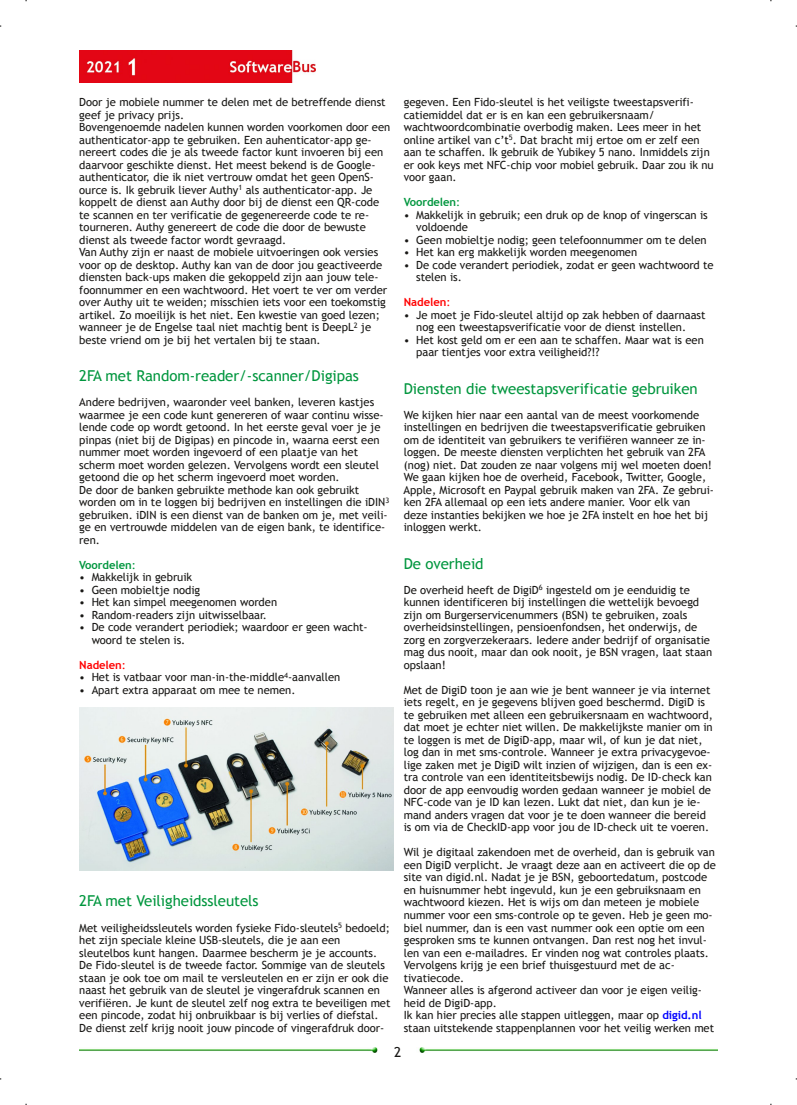
<style>
.page{position:relative;width:797px;height:1105px;background:#fff}
.page>*{position:absolute;margin:0;border:0;box-sizing:border-box;transform-origin:0 0}
.t1{font:15px "Trebuchet MS";letter-spacing:-.005em;color:#00963e}
.t2{font:13.75px "Trebuchet MS";color:#181715}
.t3{font:11.25px/12.5px "Trebuchet MS";letter-spacing:-.005em;color:#181715}
.t4{font:700 11.25px "Trebuchet MS";letter-spacing:-.005em;color:#00963e}
.t5{font:700 11.25px "Trebuchet MS";letter-spacing:-.005em;color:#f00}
.s1{font-weight:400}
.s2{font-weight:700;color:#00f}
</style>
<div class="page">
<img style="left:79px;top:51px;width:237px;height:32px">
<img style="left:79px;top:1047px;width:299px;height:5px">
<img style="left:419px;top:1047px;width:298px;height:5px">
<img style="left:79px;top:707px;width:314px;height:163px">
<p class="t3" style="left:79px;top:96px;width:312px">Door je mobiele nummer te delen met de betreffende dienst geef je privacy prijs.<br>Bovengenoemde nadelen kunnen worden voorkomen door een authenticator‐app te gebruiken. Een auhenticator‐app ge‐ nereert codes die je als tweede factor kunt invoeren bij een daarvoor geschikte dienst. Het meest bekend is de Google‐ authenticator, die ik niet vertrouw omdat het geen OpenS‐ ource is. Ik gebruik liever Authy<sup>1</sup> als authenticator‐app. Je koppelt de dienst aan Authy door bij de dienst een QR‐code te scannen en ter verificatie de gegenereerde code te re‐ tourneren. Authy genereert de code die door de bewuste dienst als tweede factor wordt gevraagd.<br>Van Authy zijn er naast de mobiele uitvoeringen ook versies voor op de desktop. Authy kan van de door jou geactiveerde diensten back‐ups maken die gekoppeld zijn aan jouw tele‐ foonnummer en een wachtwoord. Het voert te ver om verder over Authy uit te weiden; misschien iets voor een toekomstig artikel. Zo moeilijk is het niet. Een kwestie van goed lezen; wanneer je de Engelse taal niet machtig bent is DeepL<sup>2</sup> je beste vriend om je bij het vertalen bij te staan.</p>
<h1 class="t1" style="left:79px;top:367px;width:281px">2FA met Random‐reader/‐scanner/Digipas</h1>
<p class="t3" style="left:79px;top:396px;width:311px">Andere bedrijven, waaronder veel banken, leveren kastjes waarmee je een code kunt genereren of waar continu wisse‐ lende code op wordt getoond. In het eerste geval voer je je pinpas (niet bij de Digipas) en pincode in, waarna eerst een nummer moet worden ingevoerd of een plaatje van het scherm moet worden gelezen. Vervolgens wordt een sleutel getoond die op het scherm ingevoerd moet worden.<br>De door de banken gebruikte methode kan ook gebruikt worden om in te loggen bij bedrijven en instellingen die iDIN<sup>3 </sup>gebruiken. iDIN is een dienst van de banken om je, met veili‐ ge en vertrouwde middelen van de eigen bank, te identifice‐ ren.</p>
<p class="t4" style="left:79px;top:558px;width:58px">Voordelen<span class="s1">:</span></p>
<p class="t3" style="left:79px;top:571px;width:114px">• Makkelijk in gebruik</p>
<p class="t3" style="left:79px;top:583px;width:122px">• Geen mobieltje nodig</p>
<p class="t3" style="left:79px;top:596px;width:199px">• Het kan simpel meegenomen worden</p>
<p class="t3" style="left:79px;top:608px;width:189px">• Random‐readers zijn uitwisselbaar.</p>
<p class="t3" style="left:92px;top:621px;width:277px;text-indent:-12px">• De code verandert periodiek; waardoor er geen wacht‐ woord te stelen is.</p>
<p class="t5" style="left:79px;top:658px;width:48px">Nadelen<span class="s1">:</span></p>
<p class="t3" style="left:79px;top:671px;width:262px">• Het is vatbaar voor man‐in‐the‐middle<sup>4</sup>‐aanvallen</p>
<p class="t3" style="left:79px;top:683px;width:218px">• Apart extra apparaat om mee te nemen.</p>
<h1 class="t1" style="left:79px;top:892px;width:181px">2FA met Veiligheidssleutels</h1>
<p class="t3" style="left:79px;top:921px;width:312px">Met veiligheidssleutels worden fysieke Fido‐sleutels<sup>5</sup> bedoeld; het zijn speciale kleine USB‐sleutels, die je aan een sleutelbos kunt hangen. Daarmee bescherm je je accounts.<br>De Fido‐sleutel is de tweede factor. Sommige van de sleutels staan je ook toe om mail te versleutelen en er zijn er ook die naast het gebruik van de sleutel je vingerafdruk scannen en verifiëren. Je kunt de sleutel zelf nog extra te beveiligen met een pincode, zodat hij onbruikbaar is bij verlies of diefstal.<br>De dienst zelf krijg nooit jouw pincode of vingerafdruk door‐</p>
<p class="t3" style="left:403px;top:96px;width:311px">gegeven. Een Fido‐sleutel is het veiligste tweestapsverifi‐ catiemiddel dat er is en kan een gebruikersnaam/ wachtwoordcombinatie overbodig maken. Lees meer in het online artikel van c’t<sup>5</sup>. Dat bracht mij ertoe om er zelf een aan te schaffen. Ik gebruik de Yubikey 5 nano. Inmiddels zijn er ook keys met NFC‐chip voor mobiel gebruik. Daar zou ik nu voor gaan.</p>
<p class="t4" style="left:403px;top:196px;width:58px">Voordelen<span class="s1">:</span></p>
<p class="t3" style="left:416px;top:208px;width:293px;text-indent:-12px">• Makkelijk in gebruik; een druk op de knop of vingerscan is voldoende</p>
<p class="t3" style="left:403px;top:233px;width:304px">• Geen mobieltje nodig; geen telefoonnummer om te delen</p>
<p class="t3" style="left:403px;top:246px;width:235px">• Het kan erg makkelijk worden meegenomen</p>
<p class="t3" style="left:416px;top:258px;width:299px;text-indent:-12px">• De code verandert periodiek, zodat er geen wachtwoord te stelen is.</p>
<p class="t5" style="left:403px;top:296px;width:48px">Nadelen<span class="s1">:</span></p>
<p class="t3" style="left:416px;top:308px;width:291px;text-indent:-12px">• Je moet je Fido‐sleutel altijd op zak hebben of daarnaast nog een tweestapsverificatie voor de dienst instellen.</p>
<p class="t3" style="left:416px;top:333px;width:289px;text-indent:-12px">• Het kost geld om er een aan te schaffen. Maar wat is een paar tientjes voor extra veiligheid?!?</p>
<h1 class="t1" style="left:403px;top:379px;width:295px">Diensten die tweestapsverificatie gebruiken</h1>
<p class="t3" style="left:403px;top:408px;width:312px">We kijken hier naar een aantal van de meest voorkomende instellingen en bedrijven die tweestapsverificatie gebruiken om de identiteit van gebruikers te verifiëren wanneer ze in‐ loggen. De meeste diensten verplichten het gebruik van 2FA (nog) niet. Dat zouden ze naar volgens mij wel moeten doen!<br>We gaan kijken hoe de overheid, Facebook, Twitter, Google, Apple, Microsoft en Paypal gebruik maken van 2FA. Ze gebrui‐ ken 2FA allemaal op een iets andere manier. Voor elk van deze instanties bekijken we hoe je 2FA instelt en hoe het bij inloggen werkt.</p>
<h1 class="t1" style="left:403px;top:554px;width:81px">De overheid</h1>
<p class="t3" style="left:403px;top:583px;width:310px">De overheid heeft de DigiD<sup>6</sup> ingesteld om je eenduidig te kunnen identificeren bij instellingen die wettelijk bevoegd zijn om Burgerservicenummers (BSN) te gebruiken, zoals overheidsinstellingen, pensioenfondsen, het onderwijs, de zorg en zorgverzekeraars. Iedere ander bedrijf of organisatie mag dus nooit, maar dan ook nooit, je BSN vragen, laat staan opslaan!</p>
<p class="t3" style="left:403px;top:683px;width:310px">Met de DigiD toon je aan wie je bent wanneer je via internet iets regelt, en je gegevens blijven goed beschermd. DigiD is te gebruiken met alleen een gebruikersnaam en wachtwoord, dat moet je echter niet willen. De makkelijkste manier om in te loggen is met de DigiD‐app, maar wil, of kun je dat niet, log dan in met sms‐controle. Wanneer je extra privacygevoe‐ lige zaken met je DigiD wilt inzien of wijzigen, dan is een ex‐ tra controle van een identiteitsbewijs nodig. De ID‐check kan door de app eenvoudig worden gedaan wanneer je mobiel de NFC‐code van je ID kan lezen. Lukt dat niet, dan kun je ie‐ mand anders vragen dat voor je te doen wanneer die bereid is om via de CheckID‐app voor jou de ID‐check uit te voeren.</p>
<p class="t3" style="left:403px;top:846px;width:313px">Wil je digitaal zakendoen met de overheid, dan is gebruik van een DigiD verplicht. Je vraagt deze aan en activeert die op de site van digid.nl. Nadat je je BSN, geboortedatum, postcode en huisnummer hebt ingevuld, kun je een gebruiksnaam en wachtwoord kiezen. Het is wijs om dan meteen je mobiele nummer voor een sms‐controle op te geven. Heb je geen mo‐ biel nummer, dan is een vast nummer ook een optie om een gesproken sms te kunnen ontvangen. Dan rest nog het invul‐ len van een e‐mailadres. Er vinden nog wat controles plaats.<br>Vervolgens krijg je een brief thuisgestuurd met de ac‐ tivatiecode.<br>Wanneer alles is afgerond activeer dan voor je eigen veilig‐ heid de DigiD‐app.<br>Ik kan hier precies alle stappen uitleggen, maar op <span class="s2">digid.nl </span>staan uitstekende stappenplannen voor het veilig werken met</p>
<p class="t2" style="left:394px;top:1043px;width:9px">2</p>
</div>
